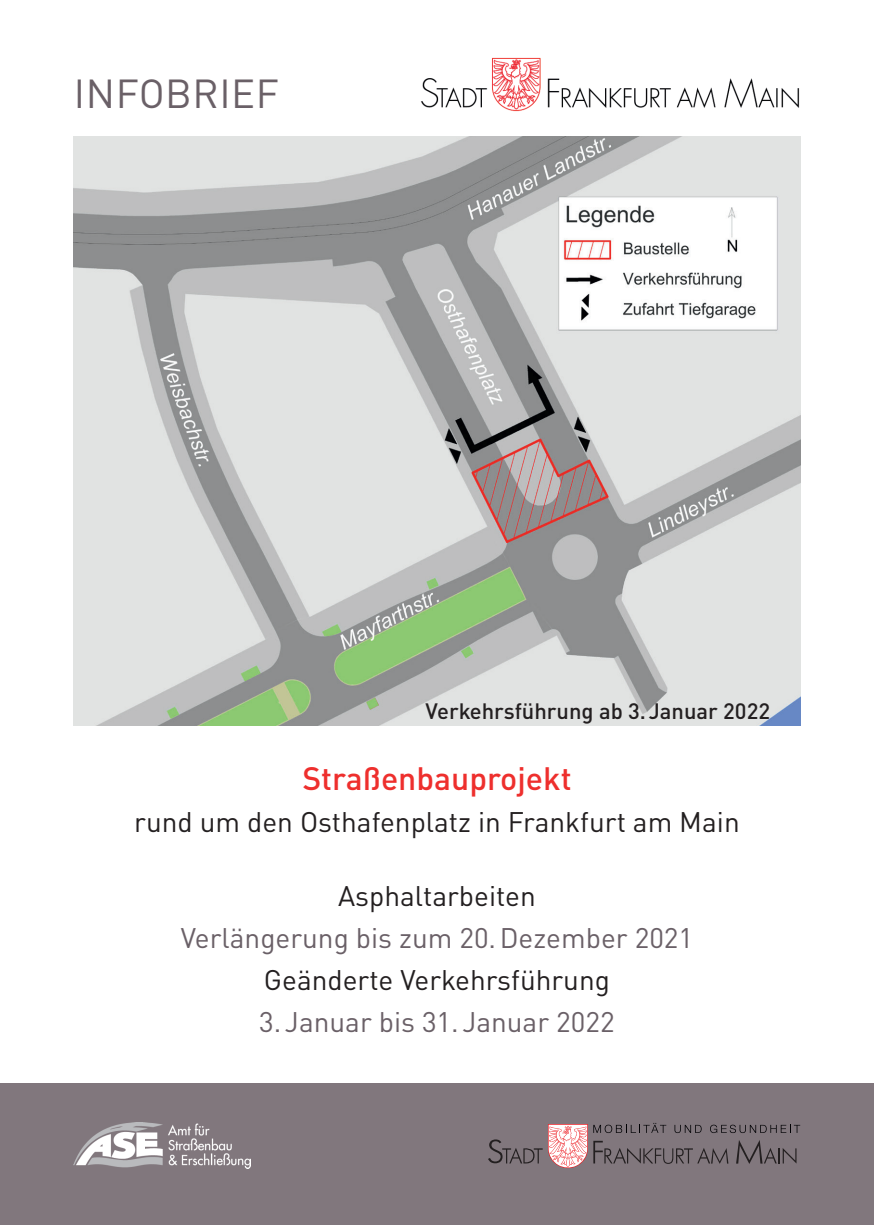
<style>
.page{position:relative;width:874px;height:1225px;background:#fff}
.page>*{position:absolute;margin:0;border:0;box-sizing:border-box;transform-origin:0 0}
.t1{font:40px "DINOT";letter-spacing:.015em;color:#6a6067}
.t2{font:500 32px "DINOT";color:#ee2f2d}
.t3{font:28px "DINOT";color:#231f20}
.t4{font:28px "DINOT";color:#6a6067}
.t5{font:500 22px "DINOT";color:#231f20}
</style>
<div class="page">
<div style="left:0;top:1083px;width:873px;height:142px;background:#81777d"></div>
<img style="left:421px;top:57px;width:378px;height:55px">
<img style="left:74px;top:136px;width:725px;height:590px">
<img style="left:74px;top:1123px;width:176px;height:45px">
<svg style="left:593px;top:1140px;width:135px;height:23px"></svg>
<svg style="left:736px;top:1140px;width:60px;height:24px"></svg>
<svg style="left:488px;top:1124px;width:99px;height:44px"></svg>
<svg style="left:593px;top:1123px;width:73px;height:10px"></svg>
<svg style="left:674px;top:1124px;width:27px;height:9px"></svg>
<svg style="left:710px;top:1124px;width:89px;height:9px"></svg>
<h1 class="t1" style="left:74px;top:69px;width:206px">INFOBRIEF</h1>
<p class="t5" style="left:425px;top:696px;width:346px">Verkehrsführung ab 3. Januar 2022</p>
<p class="t2" style="left:302px;top:758px;width:270px">Straßenbauprojekt</p>
<p class="t3" style="left:134px;top:804px;width:606px">rund um den Osthafenplatz in Frankfurt am Main</p>
<p class="t3" style="left:338px;top:878px;width:199px">Asphaltarbeiten</p>
<p class="t4" style="left:181px;top:920px;width:513px">Verlängerung bis zum 20. Dezember 2021</p>
<p class="t3" style="left:264px;top:962px;width:347px">Geänderte Verkehrsführung</p>
<p class="t4" style="left:259px;top:1004px;width:357px">3. Januar bis 31. Januar 2022</p>
</div>
